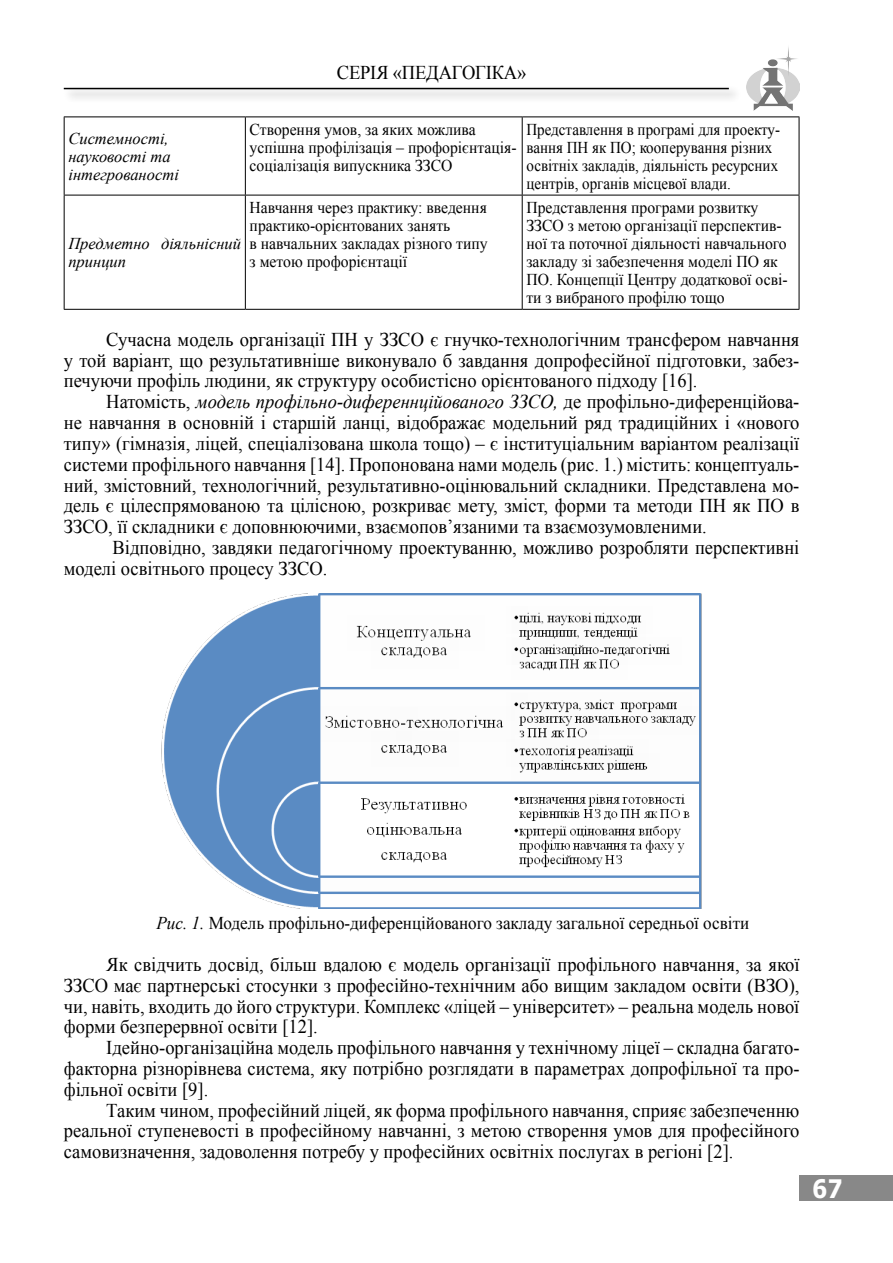
<style>
.page{position:relative;width:893px;height:1263px;background:#fff}
.page>*{position:absolute;margin:0;border:0;box-sizing:border-box;transform-origin:0 0}
.t1{font:700 25.5px "Verdana";color:#fff;scale:.85 1}
.t2{font:19.5px/20.9px "Times New Roman";color:#000;text-align:justify;scale:.95 1}
.t3{font:18px "Times New Roman";color:#000;scale:.95 1}
.t4{font:16.5px/18px "Times New Roman";color:#000;scale:.95 1}
.t5{font:16.5px/18px "Times New Roman";color:#000;scale:.91 1}
.t6{font:italic 16.5px/18px "Times New Roman";color:#000}
.s1{font-style:italic}
</style>
<div class="page">
<div style="left:799px;top:1175px;width:94px;height:26px;background:#888"></div>
<div style="left:63px;top:86px;width:679px;height:17px;background:#000;opacity:.5"></div>
<hr style="left:64px;top:88px;width:665px;height:1px;background:#000">
<img style="left:747px;top:47px;width:52px;height:64px">
<hr style="left:64px;top:117px;width:181px;height:1px;background:#000">
<hr style="left:245px;top:117px;width:277px;height:1px;background:#000">
<hr style="left:522px;top:117px;width:277px;height:1px;background:#000">
<hr style="left:64px;top:195px;width:181px;height:1px;background:#000">
<hr style="left:245px;top:195px;width:277px;height:1px;background:#000">
<hr style="left:522px;top:195px;width:277px;height:1px;background:#000">
<hr style="left:64px;top:309px;width:181px;height:1px;background:#000">
<hr style="left:245px;top:309px;width:277px;height:1px;background:#000">
<hr style="left:522px;top:309px;width:277px;height:1px;background:#000">
<hr style="left:64px;top:117px;width:1px;height:78px;background:#000">
<hr style="left:64px;top:195px;width:1px;height:114px;background:#000">
<hr style="left:245px;top:117px;width:1px;height:78px;background:#000">
<hr style="left:522px;top:117px;width:1px;height:78px;background:#000">
<hr style="left:799px;top:117px;width:1px;height:78px;background:#000">
<hr style="left:245px;top:195px;width:1px;height:114px;background:#000">
<hr style="left:522px;top:195px;width:1px;height:114px;background:#000">
<hr style="left:799px;top:195px;width:1px;height:114px;background:#000">
<img style="left:162px;top:594px;width:540px;height:314px">
<p class="t2" style="left:337px;top:62px;width:201px">СЕРІЯ «ПЕДАГОГІКА»</p>
<p class="t6" style="left:68px;top:129px;width:112px">Системності, науковості та інтегрованості</p>
<p class="t4" style="left:250px;top:120px;width:282px">Створення умов, за яких можлива успішна профілізація – профорієнтація&shy;соціалізація випускника ЗЗСО</p>
<p class="t5" style="left:526px;top:120px;width:280px">Представлення в програмі для проекту&shy;вання ПН як ПО; кооперування різних освітніх закладів, діяльність ресурсних центрів, органів місцевої влади.</p>
<p class="t4" style="left:250px;top:198px;width:252px">Навчання через практику: введення практико-орієнтованих занять<br>в навчальних закладах різного типу з метою профорієнтації</p>
<p class="t4" style="left:526px;top:198px;width:276px">Представлення програми розвитку ЗЗСО з метою організації перспектив&shy;ної та поточної діяльності навчального закладу зі забезпечення моделі ПО як ПО. Концепції Центру додаткової осві&shy;ти з вибраного профілю тощо</p>
<p class="t2" style="left:64px;top:328px;width:776px;text-indent:43px">Сучасна модель організації ПН у ЗЗСО є гнучко-технологічним трансфером навчання у той варіант, що результативніше виконувало б завдання допрофесійної підготовки, забез&shy;печуючи профіль людини, як структуру особистісно орієнтованого підходу [16].</p>
<p class="t2" style="left:64px;top:391px;width:776px;text-indent:43px">Натомість, <span class="s1">модель профільно-диференнційованого ЗЗСО,</span> де профільно-диференційова&shy;не навчання в основній і старшій ланці, відображає модельний ряд традиційних і «нового типу» (гімназія, ліцей, спеціалізована школа тощо) – є інституціальним варіантом реалізації системи профільного навчання [14]. Пропонована нами модель (рис. 1.) містить: концептуаль&shy;ний, змістовний, технологічний, результативно-оцінювальний складники. Представлена мо&shy;дель є цілеспрямованою та цілісною, розкриває мету, зміст, форми та методи ПН як ПО в ЗЗСО, її складники є доповнюючими, взаємопов’язаними та взаємозумовленими.</p>
<p class="t2" style="left:64px;top:537px;width:776px;text-indent:49px">Відповідно, завдяки педагогічному проектуванню, можливо розробляти перспективні моделі освітнього процесу ЗЗСО.</p>
<p class="t6" style="left:68px;top:234px;width:174px">Предметно діяльнісний принцип</p>
<p class="t3" style="left:156px;top:911px;width:625px"><span class="s1">Рис. 1.</span> Модель профільно-диференційованого закладу загальної середньої освіти</p>
<p class="t2" style="left:64px;top:953px;width:776px;text-indent:43px">Як свідчить досвід, більш вдалою є модель організації профільного навчання, за якої ЗЗСО має партнерські стосунки з професійно-технічним або вищим закладом освіти (ВЗО), чи, навіть, входить до його структури. Комплекс «ліцей – університет» – реальна модель нової форми безперервної освіти [12].</p>
<p class="t2" style="left:64px;top:1037px;width:776px;text-indent:43px">Ідейно-організаційна модель профільного навчання у технічному ліцеї – складна багато&shy;факторна різнорівнева система, яку потрібно розглядати в параметрах допрофільної та про&shy;фільної освіти [9].</p>
<p class="t2" style="left:64px;top:1099px;width:776px;text-indent:43px">Таким чином, професійний ліцей, як форма профільного навчання, сприяє забезпеченню реальної ступеневості в професійному навчанні, з метою створення умов для професійного самовизначення, задоволення потребу у професійних освітніх послугах в регіоні [2].</p>
<h1 class="t1" style="left:812px;top:1172px;width:38px">67</h1>
</div>
